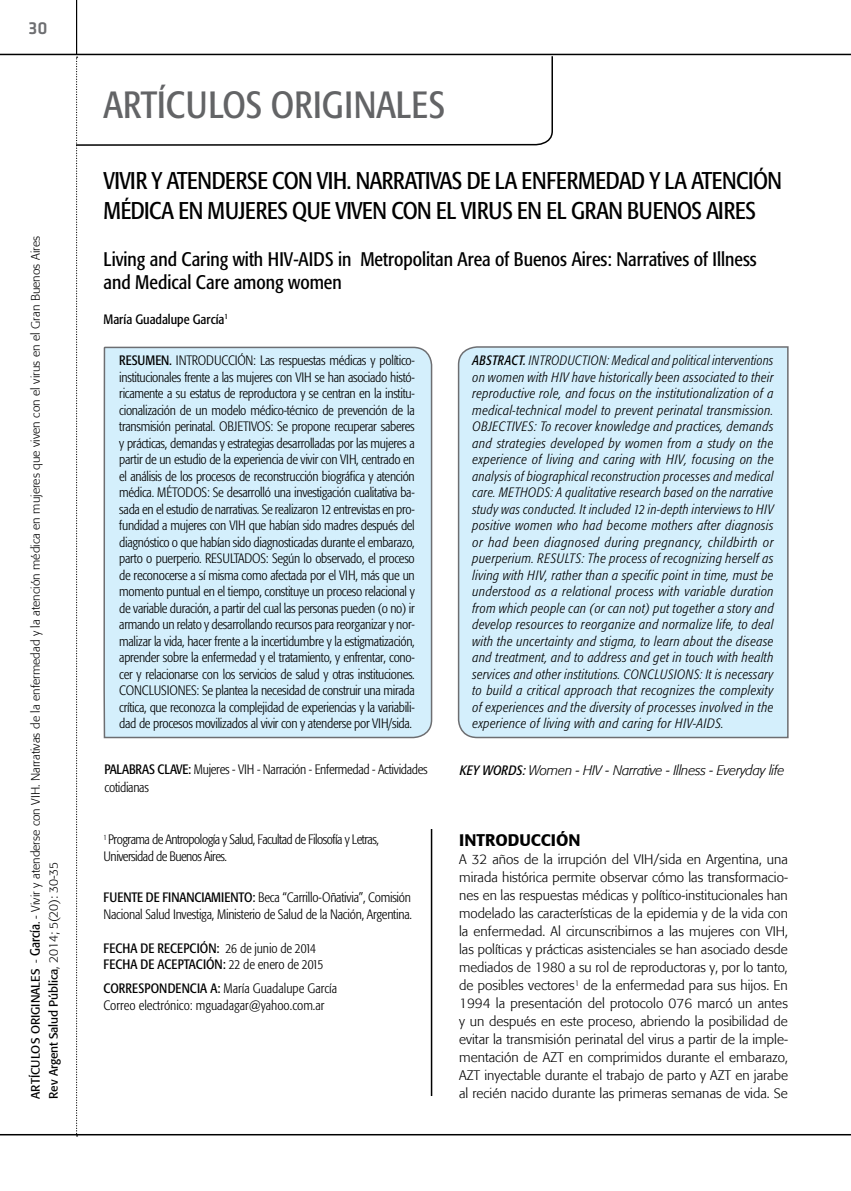
<style>
.page{position:relative;width:851px;height:1191px;background:#fff}
.page>*{position:absolute;margin:0;border:0;box-sizing:border-box;transform-origin:0 0}
.t1{font:condensed 37.5px "Formata";color:#636466}
.t2{font:condensed 24px/30px "Formata";letter-spacing:-.005em;color:#000}
.t3{font:condensed 19.5px/22.5px "Formata";color:#000}
.t4{font:500 18px "Klavika";color:#6d6e71}
.t5{font:500 16.5px "Formata";color:#000}
.t6{font:300 condensed 13.5px/16.5px "Formata";letter-spacing:-.02em;color:#000}
.t7{font:italic 300 condensed 13.5px/16.5px "Formata";letter-spacing:.03em;color:#000;text-align:justify;scale:.95 1}
.t8{font:300 13.5px/18px "Formata";color:#000;text-align:justify}
.t9{font:condensed 13.5px "Formata";color:#000}
.t10{font:300 condensed 13.5px/16.5px "Formata";color:#000}
.t11{font:italic 300 13.5px "Formata";letter-spacing:-.02em;color:#000}
.t12{font:300 12px/18px "Formata";color:#000}
.s1{font-weight:400}
.s2{font-weight:400;font-stretch:condensed;font-size:13.5px}
.s3{font-weight:400;font-stretch:condensed}
</style>
<div class="page">
<hr style="left:0;top:54px;width:850px;height:1px;background:#000">
<hr style="left:0;top:1134px;width:850px;height:1px;background:#000">
<hr style="left:76px;top:0;width:1px;height:54px;background:#000">
<svg style="left:76px;top:147px;width:2px;height:989px"></svg>
<div style="left:103px;top:346px;width:330px;height:393px;background:#d4effc"></div>
<div style="left:457px;top:346px;width:332px;height:393px;background:#d4effc"></div>
<svg style="left:74px;top:55px;width:479px;height:92px"></svg>
<hr style="left:431px;top:829px;width:1px;height:267px;background:#000">
<h3 class="t4" style="left:28px;top:19px;width:20px">30</h3>
<p class="t12" style="left:27px;top:1098px;width:864px;rotate:-90deg"><span class="s1">artÍculos originales</span> - <span class="s2">GARCÍA</span><span class="s3">.</span> - Vivir y atenderse con VIH. Narrativas de la enfermedad y la atención médica en mujeres que viven con el virus en el Gran Buenos Aires<br><span class="s1">Rev Argent Salud Pública</span>, 2014; 5(20): 30-35</p>
<h1 class="t1" style="left:103px;top:83px;width:343px">ARTÍCULOS ORIGINALES</h1>
<h2 class="t2" style="left:103px;top:166px;width:679px">VIVIR Y ATENDERSE CON VIH. NARRATIVAS DE LA ENFERMEDAD Y LA ATENCIÓN<br>MÉDICA EN MUJERES QUE VIVEN CON EL VIRUS EN EL GRAN BUENOS AIRES</h2>
<h3 class="t3" style="left:103px;top:248px;width:205px">LIVING AND CARING WITH HIV-AIDS</h3>
<h3 class="t3" style="left:103px;top:248px;width:654px;text-indent:234px">IN METROPOLITAN AREA OF BUENOS AIRES: NARRATIVES OF ILLNESS<br>AND MEDICAL CARE AMONG WOMEN</h3>
<p class="t9" style="left:103px;top:311px;width:126px">MARÍA GUADALUPE GARCÍA<sup>1</sup></p>
<p class="t6" style="left:119px;top:352px;width:297px;text-align:justify;text-indent:50px"><span class="s1">.</span> INTRODUCCIÓN: Las respuestas médicas y político&shy;institucionales frente a las mujeres con VIH se han asociado histó&shy;ricamente a su estatus de reproductora y se centran en la institu&shy;cionalización de un modelo médico-técnico de prevención de la transmisión perinatal. OBJETIVOS: Se propone recuperar saberes y prácticas, demandas y estrategias desarrolladas por las mujeres a partir de un estudio de la experiencia de vivir con VIH, centrado en el análisis de los procesos de reconstrucción biográfica y atención médica. MÉTODOS: Se desarrolló una investigación cualitativa ba&shy;sada en el estudio de narrativas. Se realizaron 12 entrevistas en pro&shy;fundidad a mujeres con VIH que habían sido madres después del diagnóstico o que habían sido diagnosticadas durante el embarazo, parto o puerperio. RESULTADOS: Según lo observado, el proceso de reconocerse a sí misma como afectada por el VIH, más que un momento puntual en el tiempo, constituye un proceso relacional y de variable duración, a partir del cual las personas pueden (o no) ir armando un relato y desarrollando recursos para reorganizar y nor&shy;malizar la vida, hacer frente a la incertidumbre y la estigmatización, aprender sobre la enfermedad y el tratamiento, y enfrentar, cono&shy;cer y relacionarse con los servicios de salud y otras instituciones.<br>CONCLUSIONES: Se plantea la necesidad de construir una mirada crítica, que reconozca la complejidad de experiencias y la variabili&shy;dad de procesos movilizados al vivir con y atenderse por VIH/sida.</p>
<p class="t9" style="left:119px;top:353px;width:8px">RESUMEN</p>
<p class="t6" style="left:105px;top:760px;width:324px;line-height:18px"><span class="s1">PALABRAS CLAVE:</span> Mujeres - VIH - Narración - Enfermedad - Actividades cotidianas</p>
<p class="t6" style="left:103px;top:831px;width:277px"><sup>1</sup> Programa de Antropología y Salud, Facultad de Filosofía y Letras,<br>Universidad de Buenos Aires.</p>
<p class="t9" style="left:103px;top:889px;width:8px">FUENTE</p>
<p class="t9" style="left:146px;top:889px;width:24px">DE FINANCIAMIENTO</p>
<p class="t6" style="left:103px;top:889px;width:310px;line-height:17.1px;text-align:right"><span class="s1">:</span> Beca “Carrillo-Oñativia”, Comisión<br>Nacional Salud Investiga, Ministerio de Salud de la Nación, Argentina.</p>
<p class="t9" style="left:103px;top:940px;width:62px">FECHADE RECE</p>
<p class="t9" style="left:183px;top:940px;width:14px">PCIÓN</p>
<p class="t6" style="left:216px;top:940px;width:101px"><span class="s1">:</span> 26 de junio de 2014</p>
<p class="t9" style="left:103px;top:956px;width:88px">FECHADE ACEPTACIÓN</p>
<p class="t6" style="left:223px;top:956px;width:102px"><span class="s1">:</span> 22 de enero de 2015</p>
<p class="t9" style="left:103px;top:980px;width:8px">CORRES</p>
<p class="t9" style="left:145px;top:980px;width:15px">PONDENCIA</p>
<p class="t10" style="left:103px;top:980px;width:235px;text-indent:107px"><span class="s1">A:</span> María Guadalupe García<br>Correo electrónico: mguadagar@yahoo.com.ar</p>
<p class="t7" style="left:472px;top:352px;width:319px"><span class="s1">ABSTRACT.</span> INTRODUCTION: Medical and political interventions on women with HIV have historically been associated to their reproductive role, and focus on the institutionalization of a medical-technical model to prevent perinatal transmission.<br>OBJECTIVES: To recover knowledge and practices, demands and strategies developed by women from a study on the experience of living and caring with HIV, focusing on the analysis of biographical reconstruction processes and medical care. METHODS: A qualitative research based on the narrative study was conducted. It included 12 in-depth interviews to HIV positive women who had become mothers after diagnosis or had been diagnosed during pregnancy, childbirth or puerperium. RESULTS: The process of recognizing herself as living with HIV, rather than a specific point in time, must be understood as a relational process with variable duration from which people can (or can not) put together a story and develop resources to reorganize and normalize life, to deal with the uncertainty and stigma, to learn about the disease and treatment, and to address and get in touch with health services and other institutions. CONCLUSIONS: It is necessary to build a critical approach that recognizes the complexity of experiences and the diversity of processes involved in the experience of living with and caring for HIV-AIDS.</p>
<p class="t11" style="left:460px;top:762px;width:326px"><span class="s3">KEY WORDS:</span> Women - HIV - Narrative - Illness - Everyday life</p>
<p class="t5" style="left:459px;top:830px;width:123px">INTRODUCCIÓN</p>
<p class="t8" style="left:459px;top:850px;width:330px">A 32 años de la irrupción del VIH/sida en Argentina, una mirada histórica permite observar cómo las transformacio&shy;nes en las respuestas médicas y político-institucionales han modelado las características de la epidemia y de la vida con la enfermedad. Al circunscribirnos a las mujeres con VIH, las políticas y prácticas asistenciales se han asociado desde mediados de 1980 a su rol de reproductoras y, por lo tanto, de posibles vectores<sup>1</sup> de la enfermedad para sus hijos. En 1994 la presentación del protocolo 076 marcó un antes y un después en este proceso, abriendo la posibilidad de evitar la transmisión perinatal del virus a partir de la imple&shy;mentación de AZT en comprimidos durante el embarazo, AZT inyectable durante el trabajo de parto y AZT en jarabe al recién nacido durante las primeras semanas de vida. Se</p>
</div>
